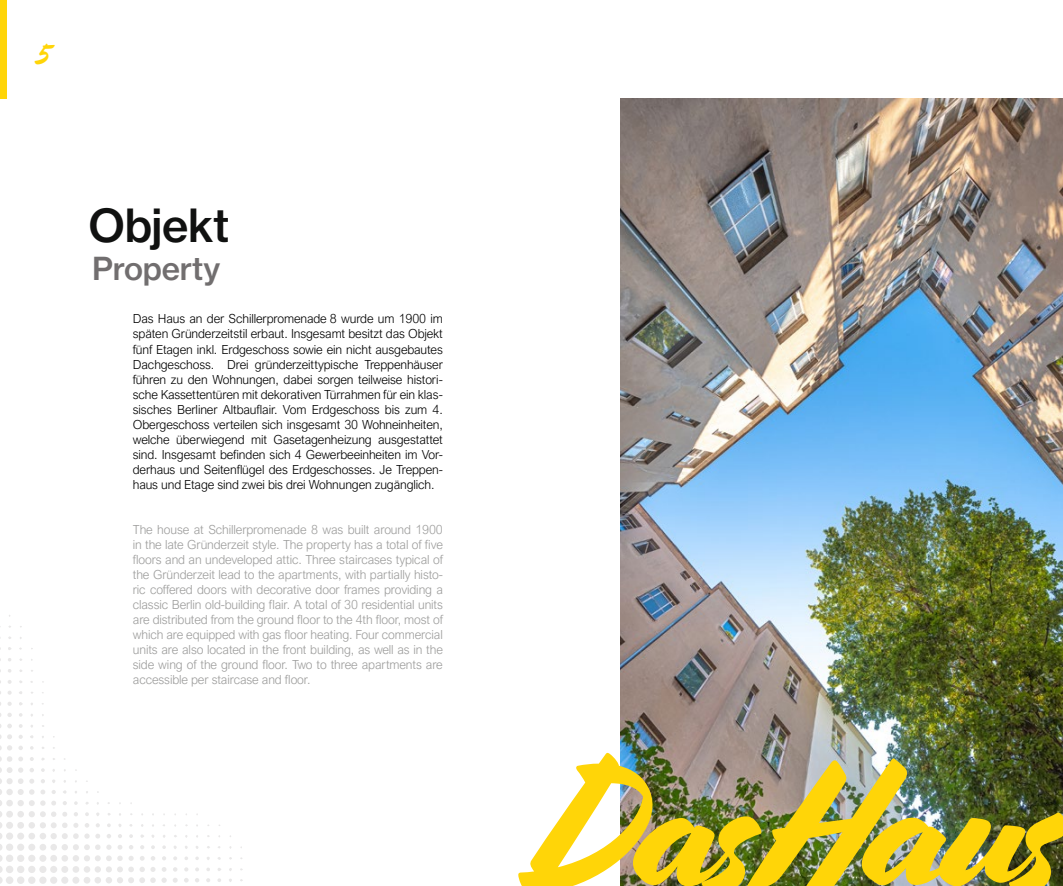
<style>
.page{position:relative;width:1063px;height:886px;background:#fff}
.page>*{position:absolute;margin:0;border:0;box-sizing:border-box;transform-origin:0 0}
.t1{font:180px "Cortado";letter-spacing:-.05em;color:#ffd508}
.t2{font:45px "N Haas Grotesk TX Pro 65 Md";letter-spacing:-.01em;color:#101110}
.t3{font:31.25px "N Haas Grotesk TX Pro 65 Md";letter-spacing:-.01em;color:#716e6f}
.t4{font:30px "Cortado";color:#ffd508}
.t5{font:300 12.5px/15px "Arial Nova";letter-spacing:-.01em;color:#000;text-align:justify}
.t6{font:300 12.5px/15px "Arial Nova";letter-spacing:-.01em;color:#9d9d9c;text-align:justify}
</style>
<div class="page">
<div style="left:0;top:0;width:6px;height:98px;background:#ffd508"></div>
<img style="left:620px;top:98px;width:443px;height:788px">
<svg style="left:173px;top:878px;width:5px;height:5px"></svg>
<svg style="left:0;top:724px;width:12px;height:15px"></svg>
<svg style="left:184px;top:878px;width:5px;height:4px"></svg>
<svg style="left:173px;top:867px;width:4px;height:5px"></svg>
<svg style="left:7px;top:713px;width:5px;height:4px"></svg>
<svg style="left:195px;top:878px;width:4px;height:4px"></svg>
<svg style="left:184px;top:867px;width:4px;height:4px"></svg>
<svg style="left:7px;top:702px;width:5px;height:4px"></svg>
<svg style="left:19px;top:735px;width:4px;height:4px"></svg>
<svg style="left:8px;top:691px;width:4px;height:4px"></svg>
<svg style="left:206px;top:878px;width:4px;height:4px"></svg>
<svg style="left:195px;top:867px;width:4px;height:4px"></svg>
<svg style="left:173px;top:856px;width:4px;height:4px"></svg>
<svg style="left:8px;top:680px;width:4px;height:4px"></svg>
<svg style="left:19px;top:724px;width:4px;height:4px"></svg>
<svg style="left:0;top:745px;width:167px;height:139px"></svg>
<h3 class="t4" style="left:38px;top:33px;width:14px">5</h3>
<h2 class="t2" style="left:89px;top:198px;width:142px">Objekt</h2>
<h3 class="t3" style="left:92px;top:249px;width:130px">Property</h3>
<p class="t5" style="left:133px;top:312px;width:312px">Das Haus an der Schillerpromenade 8 wurde um 1900 im späten Gründerzeitstil erbaut. Insgesamt besitzt das Objekt fünf Etagen inkl. Erdgeschoss sowie ein nicht ausgebautes Dachgeschoss. Drei gründerzeittypische Treppenhäuser führen zu den Wohnungen, dabei sorgen teilweise histori&shy;sche Kassettentüren mit dekorativen Türrahmen für ein klas&shy;sisches Berliner Altbauflair. Vom Erdgeschoss bis zum 4.<br>Obergeschoss verteilen sich insgesamt 30 Wohneinheiten, welche überwiegend mit Gasetagenheizung ausgestattet sind. Insgesamt befinden sich 4 Gewerbeeinheiten im Vor&shy;derhaus und Seitenflügel des Erdgeschosses. Je Treppen&shy;haus und Etage sind zwei bis drei Wohnungen zugänglich.</p>
<p class="t6" style="left:133px;top:522px;width:312px">The house at Schillerpromenade 8 was built around 1900 in the late Gründerzeit style. The property has a total of five floors and an undeveloped attic. Three staircases typical of the Gründerzeit lead to the apartments, with partially histo&shy;ric coffered doors with decorative door frames providing a classic Berlin old-building flair. A total of 30 residential units are distributed from the ground floor to the 4th floor, most of which are equipped with gas floor heating. Four commercial units are also located in the front building, as well as in the side wing of the ground floor. Two to three apartments are accessible per staircase and floor.</p>
<h1 class="t1" style="left:528px;top:721px;width:534px">Das Haus</h1>
</div>
